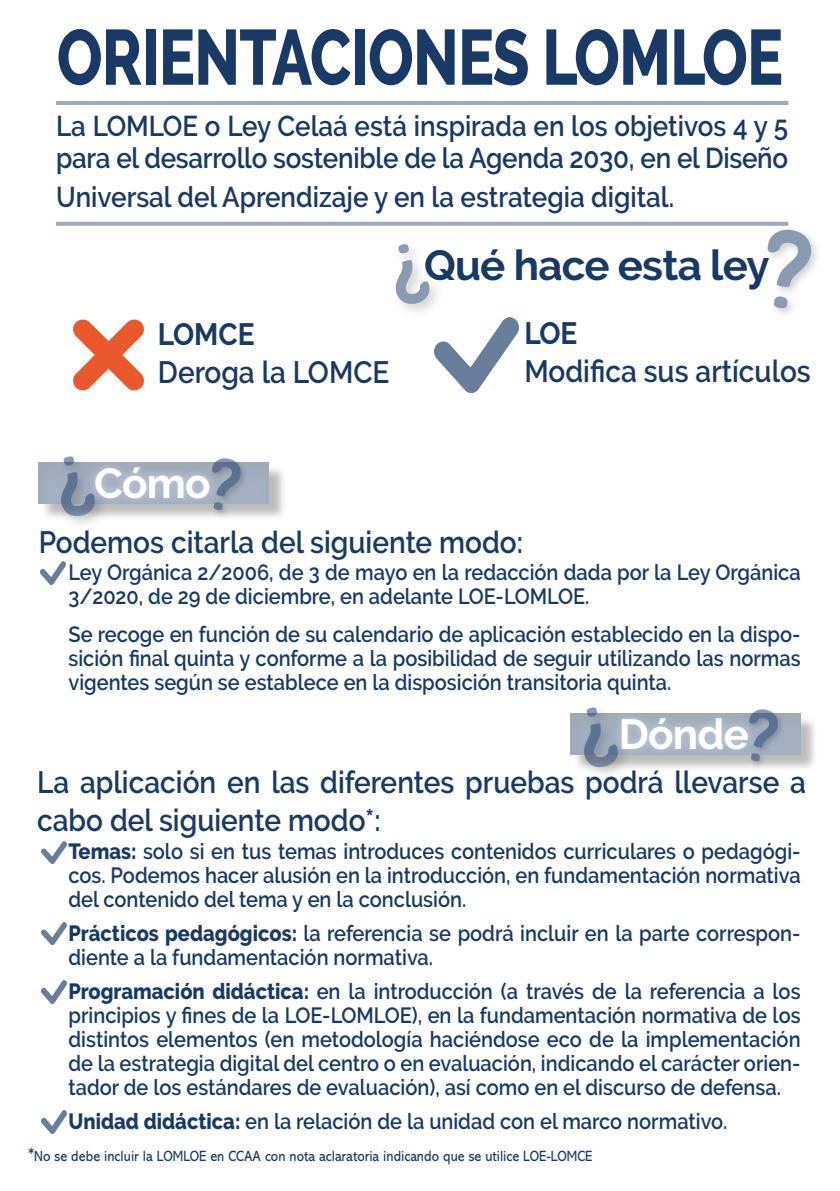
<style>
.page{position:relative;width:840px;height:1191px;background:#fff}
.page>*{position:absolute;margin:0;border:0;box-sizing:border-box;transform-origin:0 0}
.t1{font:800 78px "Raleway";letter-spacing:-.01em;color:#193a66;scale:.77 1}
.t2{font:700 42px "Raleway";letter-spacing:-.02em;color:#193a66}
.t3{font:700 42px "Raleway";letter-spacing:-.02em;color:#fff}
.t4{font:600 30.8px/38px "Raleway";color:#193a66;scale:.91 1}
.t5{font:700 30.8px "Raleway";color:#193a66;scale:.91 1}
.t6{font:600 28.6px/32px "Raleway";color:#193a66;scale:.91 1}
.t7{font:600 22px/24px "Raleway";color:#193a66;text-align:justify;scale:.91 1}
.t8{font:15px "Abadi MT Std";color:#193a66;scale:.9 1}
.s1{font-weight:800}
.s2{font-size:19.2px}
</style>
<div class="page">
<div style="left:41px;top:465px;width:246px;height:56px;background:#1d1d1b;opacity:.75"></div>
<div style="left:38px;top:460px;width:232px;height:43px;background:#a2adbd"></div>
<div style="left:390px;top:239px;width:54px;height:80px;background:#1d1d1b;opacity:.41"></div>
<svg style="left:394px;top:260px;width:36px;height:45px"></svg>
<svg style="left:398px;top:244px;width:10px;height:10px"></svg>
<div style="left:763px;top:225px;width:59px;height:94px;background:#1d1d1b;opacity:.41"></div>
<svg style="left:767px;top:229px;width:44px;height:58px"></svg>
<svg style="left:773px;top:296px;width:14px;height:12px"></svg>
<img style="left:434px;top:317px;width:84px;height:76px">
<svg style="left:73px;top:319px;width:71px;height:71px"></svg>
<div style="left:87px;top:458px;width:130px;height:49px;background:#fff;opacity:.4"></div>
<div style="left:56px;top:451px;width:54px;height:80px;background:#1d1d1b;opacity:.41"></div>
<svg style="left:60px;top:472px;width:36px;height:45px"></svg>
<svg style="left:63px;top:456px;width:11px;height:10px"></svg>
<div style="left:209px;top:455px;width:39px;height:63px;background:#1d1d1b;opacity:.41"></div>
<svg style="left:212px;top:458px;width:29px;height:38px"></svg>
<svg style="left:213px;top:502px;width:10px;height:8px"></svg>
<div style="left:572px;top:716px;width:246px;height:56px;background:#1d1d1b;opacity:.75"></div>
<div style="left:569px;top:711px;width:232px;height:43px;background:#a2adbc"></div>
<div style="left:612px;top:709px;width:143px;height:49px;background:#fff;opacity:.4"></div>
<div style="left:578px;top:702px;width:54px;height:80px;background:#1d1d1b;opacity:.41"></div>
<svg style="left:582px;top:723px;width:36px;height:45px"></svg>
<svg style="left:586px;top:707px;width:11px;height:10px"></svg>
<div style="left:746px;top:706px;width:39px;height:63px;background:#1d1d1b;opacity:.41"></div>
<svg style="left:748px;top:709px;width:30px;height:38px"></svg>
<svg style="left:750px;top:753px;width:9px;height:8px"></svg>
<img style="left:40px;top:561px;width:26px;height:23px">
<img style="left:41px;top:841px;width:25px;height:22px">
<img style="left:41px;top:922px;width:25px;height:23px">
<img style="left:41px;top:980px;width:25px;height:23px">
<img style="left:41px;top:1110px;width:25px;height:23px">
<p class="t1" style="left:57px;top:13px;width:944px">ORIENTACIONES LOMLOE</p>
<p class="t6" style="left:56px;top:110px;width:805px">La LOMLOE o Ley Celaá está inspirada en los objetivos 4 y 5 para el desarrollo sostenible de la Agenda 2030, en el Diseño</p>
<p class="t6" style="left:56px;top:180px;width:680px">Universal del Aprendizaje y en la estrategia digital.</p>
<p class="t2" style="left:424px;top:241px;width:346px">Qué hace esta ley</p>
<p class="t5" style="left:158px;top:317px;width:108px">LOMCE</p>
<p class="t4" style="left:158px;top:353px;width:256px">Deroga la LOMCE</p>
<p class="t5" style="left:524px;top:315px;width:60px">LOE</p>
<p class="t4" style="left:524px;top:352px;width:316px">Modifica sus artículos</p>
<p class="t3" style="left:94px;top:459px;width:118px">Cómo</p>
<p class="t4" style="left:39px;top:523px;width:533px">Podemos citarla del siguiente modo:</p>
<p class="t7" style="left:68px;top:560px;width:805px">Ley Orgánica 2/2006, de 3 de mayo en la redacción dada por la Ley Orgánica<br>3/2020, de 29 de diciembre, en adelante LOE-LOMLOE.</p>
<p class="t7" style="left:68px;top:622px;width:805px">Se recoge en función de su calendario de aplicación establecido en la dispo&shy;sición final quinta y conforme a la posibilidad de seguir utilizando las normas vigentes según se establece en la disposición transitoria quinta.</p>
<p class="t3" style="left:618px;top:710px;width:131px">Dónde</p>
<p class="t4" style="left:37px;top:763px;width:845px">La aplicación en las diferentes pruebas podrá llevarse a cabo del siguiente modo*:</p>
<p class="t7" style="left:68px;top:839px;width:805px"><span class="s1">Temas:</span> solo si en tus temas introduces contenidos curriculares o pedagógi&shy;cos. Podemos hacer alusión en la introducción, en fundamentación normativa del contenido del tema y en la conclusión.</p>
<p class="t7" style="left:68px;top:921px;width:805px"><span class="s1">Prácticos pedagógicos:</span> la referencia se podrá incluir en la parte correspon&shy;diente a la fundamentación normativa.</p>
<p class="t7" style="left:68px;top:979px;width:805px"><span class="s1">Programación didáctica:</span> en la introducción (a través de la referencia a los principios y fines de la LOE-LOMLOE), en la fundamentación normativa de los distintos elementos (en metodología haciéndose eco de la implementación de la estrategia digital del centro o en evaluación, indicando el carácter orien&shy;tador de los estándares de evaluación), así como en el discurso de defensa.</p>
<p class="t7" style="left:68px;top:1109px;width:725px"><span class="s1">Unidad didáctica:</span> en la relación de la unidad con el marco normativo.</p>
<p class="t8" style="left:28px;top:1147px;width:628px"><span class="s2">*</span>No se debe incluir la LOMLOE en CCAA con nota aclaratoria indicando que se utilice LOE-LOMCE</p>
</div>
